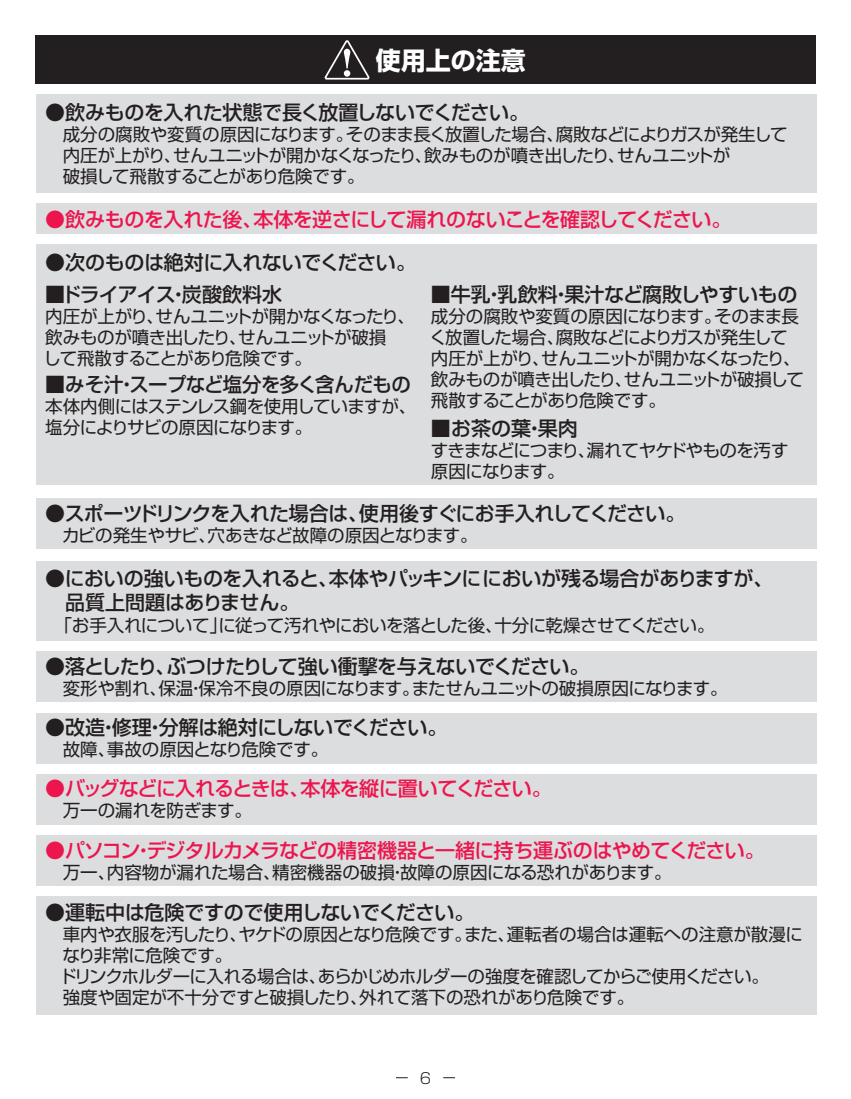
<style>
.page{position:relative;width:851px;height:1099px;background:#fff}
.page>*{position:absolute;margin:0;border:0;box-sizing:border-box;transform-origin:0 0}
.t1{font:700 25px "Shin Go Pro";color:#fff}
.t2{font:500 20px/24px "Shin Go Pro";letter-spacing:-.02em;color:#231f20}
.t3{font:500 20px "Shin Go Pro";letter-spacing:-.035em;color:#ed154e}
.t4{font:500 20px "Shin Go Pro";letter-spacing:-.045em;color:#231f20}
.t5{font:17.5px/21px "Shin Go Pro";letter-spacing:-.03em;color:#231f20}
.t6{font:17.5px "Shin Go Pro";letter-spacing:-.01em;color:#231f20}
.t7{font:17.5px "Shin Go Pro";color:#231f20}
.t8{font:17.5px "Shin Go Pro";letter-spacing:-.005em;color:#231f20}
.t9{font:300 15px "Shin Go Pro";color:#231f20}
</style>
<div class="page">
<svg style="left:443px;top:1077px;width:12px;height:1px"></svg>
<div style="left:35px;top:35px;width:780px;height:49px;background:#231f20"></div>
<svg style="left:325px;top:40px;width:45px;height:40px"></svg>
<div style="left:36px;top:245px;width:780px;height:240px;background:#dcdddf"></div>
<div style="left:36px;top:561px;width:780px;height:80px;background:#dcdddf"></div>
<div style="left:36px;top:895px;width:780px;height:119px;background:#dcdddf"></div>
<div style="left:36px;top:652px;width:780px;height:50px;background:#dcdddf"></div>
<div style="left:36px;top:713px;width:780px;height:50px;background:#dcdddf"></div>
<div style="left:36px;top:774px;width:780px;height:50px;background:#dcdddf"></div>
<div style="left:36px;top:835px;width:780px;height:50px;background:#dcdddf"></div>
<div style="left:36px;top:203px;width:780px;height:31px;background:#dcdddf"></div>
<div style="left:36px;top:94px;width:780px;height:98px;background:#dcdddf"></div>
<div style="left:36px;top:498px;width:780px;height:50px;background:#dcdddf"></div>
<h1 class="t1" style="left:376px;top:41px;width:151px">使用上の注意</h1>
<p class="t2" style="left:45px;top:98px;width:485px">●飲みものを入れた状態で長く放置しないでください。</p>
<p class="t5" style="left:45px;top:121px;width:743px">　成分の腐敗や変質の原因になります。そのまま長く放置した場合、腐敗などによりガスが発生して　内圧が上がり、せんユニットが開かなくなったり、飲みものが噴き出したり、せんユニットが<br>　破損して飛散することがあり危険です。</p>
<p class="t3" style="left:45px;top:202px;width:687px">●飲みものを入れた後、本体を逆さにして漏れのないことを確認してください。</p>
<p class="t2" style="left:45px;top:248px;width:372px">●次のものは絶対に入れないでください。</p>
<p class="t4" style="left:45px;top:278px;width:238px">■ドライアイス・炭酸飲料水</p>
<p class="t5" style="left:43px;top:304px;width:373px">内圧が上がり、せんユニットが開かなくなったり、飲みものが噴き出したり、せんユニットが破損<br>して飛散することがあり危険です。</p>
<p class="t2" style="left:45px;top:370px;width:367px">■みそ汁・スープなど塩分を多く含んだもの</p>
<p class="t5" style="left:45px;top:394px;width:372px">本体内側にはステンレス鋼を使用していますが、塩分によりサビの原因になります。</p>
<p class="t2" style="left:431px;top:280px;width:368px">■牛乳・乳飲料・果汁など腐敗しやすいもの</p>
<p class="t5" style="left:429px;top:304px;width:376px">成分の腐敗や変質の原因になります。そのまま長く放置した場合、腐敗などによりガスが発生して内圧が上がり、せんユニットが開かなくなったり、飲みものが噴き出したり、せんユニットが破損して飛散することがあり危険です。</p>
<p class="t2" style="left:431px;top:414px;width:148px">■お茶の葉・果肉</p>
<p class="t5" style="left:430px;top:437px;width:359px">すきまなどにつまり、漏れてヤケドやものを汚す原因になります。</p>
<p class="t2" style="left:45px;top:499px;width:641px">●スポーツドリンクを入れた場合は、使用後すぐにお手入れしてください。</p>
<p class="t5" style="left:45px;top:523px;width:434px">　カビの発生やサビ、穴あきなど故障の原因となります。</p>
<p class="t2" style="left:45px;top:564px;width:729px">●においの強いものを入れると、本体やパッキンににおいが残る場合がありますが、　品質上問題はありません。</p>
<p class="t5" style="left:45px;top:613px;width:670px">　「お手入れについて」に従って汚れやにおいを落とした後、十分に乾燥させてください。</p>
<p class="t2" style="left:45px;top:652px;width:545px">●落としたり、ぶつけたりして強い衝撃を与えないでください。</p>
<p class="t6" style="left:45px;top:674px;width:683px">　変形や割れ、保温・保冷不良の原因になります。またせんユニットの破損原因になります。</p>
<p class="t2" style="left:45px;top:712px;width:403px">●改造・修理・分解は絶対にしないでください。</p>
<p class="t8" style="left:45px;top:734px;width:284px">　故障、事故の原因となり危険です。</p>
<p class="t3" style="left:45px;top:772px;width:508px">●バッグなどに入れるときは、本体を縦に置いてください。</p>
<p class="t5" style="left:63px;top:798px;width:191px">万一の漏れを防ぎます。</p>
<p class="t3" style="left:45px;top:833px;width:721px">●パソコン・デジタルカメラなどの精密機器と一緒に持ち運ぶのはやめてください。</p>
<p class="t7" style="left:63px;top:857px;width:610px">万一、内容物が漏れた場合、精密機器の破損・故障の原因になる恐れがあります。</p>
<p class="t2" style="left:45px;top:897px;width:430px">●運転中は危険ですので使用しないでください。</p>
<p class="t5" style="left:45px;top:921px;width:759px">　車内や衣服を汚したり、ヤケドの原因となり危険です。また、運転者の場合は運転への注意が散漫に　なり非常に危険です。<br>　ドリンクホルダーに入れる場合は、あらかじめホルダーの強度を確認してからご使用ください。<br>　強度や固定が不十分ですと破損したり、外れて落下の恐れがあり危険です。</p>
<p class="t9" style="left:420px;top:1066px;width:13px">6</p>
</div>
